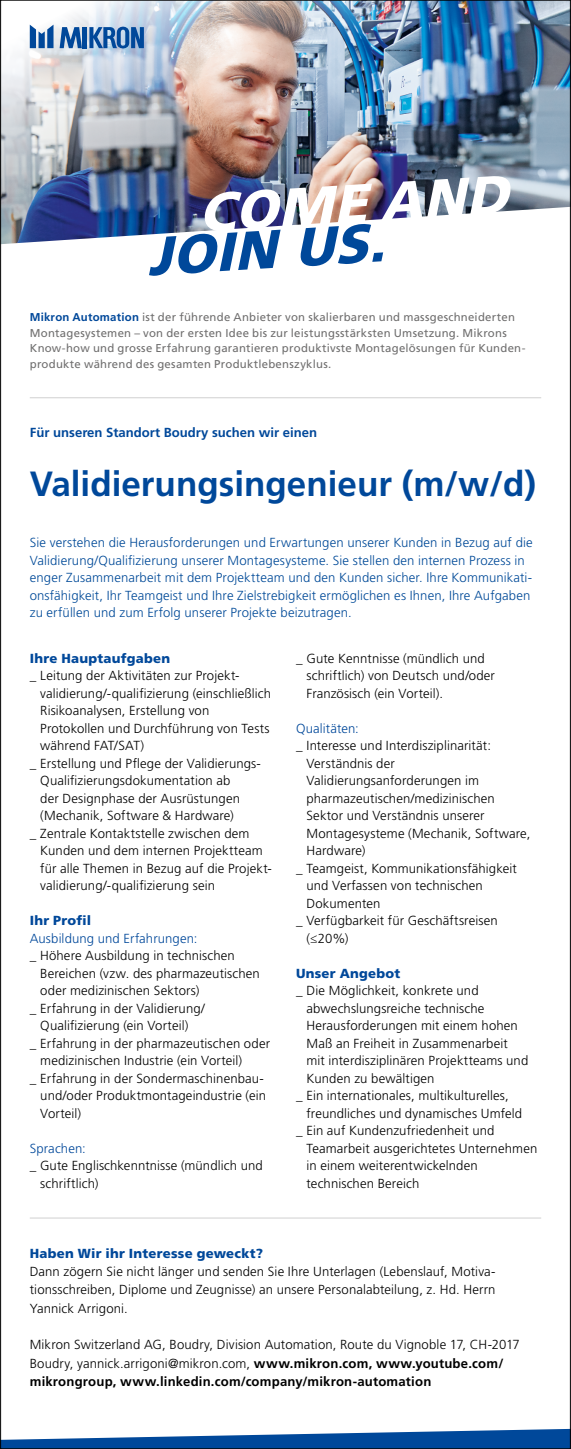
<style>
.page{position:relative;width:571px;height:1449px;background:#fff}
.page>*{position:absolute;margin:0;border:0;box-sizing:border-box;transform-origin:0 0}
.t1{font:italic 900 54.07px "Frutiger LT Std";color:#fff}
.t2{font:italic 900 54.07px "Frutiger LT Std";color:#00489a}
.Vacancy{font:700 35px "Frutiger LT Std";color:#00489a}
.Running_text{font:300 13.12px/17.5px "Frutiger LT Std";letter-spacing:.01em;color:#000}
.Running_text-2{font:300 13.12px/17.5px "Frutiger LT Std";letter-spacing:.01em;color:#004a98}
.t3{font:300 13.12px "Frutiger LT Std";letter-spacing:.01em;color:#00489a}
.Introduction{font:700 13.12px "Frutiger LT Std";color:#00489a}
.Running_text-3{font:900 13.12px "Frutiger LT Std";letter-spacing:.02em;color:#00489a}
.Portrait{font:11.38px/15.8px "Frutiger LT Std";letter-spacing:.02em;color:#706f6f}
.s1{font-weight:700;color:#00489a}
.s2{font-weight:900;color:#00489a}
.s3{font-weight:700}
</style>
<div class="page">
<svg style="left:2px;top:1428px;width:566px;height:19px"></svg>
<hr style="left:30px;top:1217px;width:511px;height:1px;background:#d0d0d0">
<hr style="left:30px;top:397px;width:511px;height:1px;background:#d0d0d0">
<img style="left:452px;top:2px;width:116px;height:213px">
<img style="left:2px;top:2px;width:450px;height:242px">
<svg style="left:30px;top:25px;width:23px;height:23px"></svg>
<svg style="left:60px;top:27px;width:22px;height:21px"></svg>
<hr style="left:83px;top:27px;width:4px;height:21px;background:#00489a">
<svg style="left:89px;top:27px;width:55px;height:21px"></svg>
<p class="t1" style="left:196px;top:179px;width:311px;rotate:-3deg">COME AND</p>
<p class="t2" style="left:145px;top:223px;width:239px;rotate:-3deg">JOIN US.</p>
<p class="Portrait" style="left:30px;top:309px;width:497px"><span class="s1">Mikron Automation</span> ist der führende Anbieter von skalierbaren und massgeschneiderten Montagesystemen – von der ersten Idee bis zur leistungsstärksten Umsetzung. Mikrons Know-how und grosse Erfahrung garantieren produktivste Montagelösungen für Kunden&shy;produkte während des gesamten Produktlebenszyklus.</p>
<p class="Introduction" style="left:30px;top:425px;width:289px">Für unseren Standort Boudry suchen wir einen</p>
<p class="Vacancy" style="left:30px;top:463px;width:507px">Validierungsingenieur (m/w/d)</p>
<p class="Running_text-2" style="left:30px;top:534px;width:504px">Sie verstehen die Herausforderungen und Erwartungen unserer Kunden in Bezug auf die Validierung/Qualifizierung unserer Montagesysteme. Sie stellen den internen Prozess in enger Zusammenarbeit mit dem Projektteam und den Kunden sicher. Ihre Kommunikati&shy;onsfähigkeit, Ihr Teamgeist und Ihre Zielstrebigkeit ermöglichen es Ihnen, Ihre Aufgaben zu erfüllen und zum Erfolg unserer Projekte beizutragen.</p>
<p class="Running_text-3" style="left:30px;top:650px;width:142px">Ihre Hauptaufgaben</p>
<p class="Running_text" style="left:40px;top:667px;width:232px;text-indent:-10px">_ Leitung der Aktivitäten zur Projekt&shy;validierung/-qualifizierung (einschließlich Risikoanalysen, Erstellung von Protokollen und Durchführung von Tests während FAT/SAT)</p>
<p class="Running_text" style="left:40px;top:754px;width:222px;text-indent:-10px">_ Erstellung und Pflege der Validierungs-Qualifizierungsdokumentation ab<br>der Designphase der Ausrüstungen (Mechanik, Software &amp; Hardware)</p>
<p class="Running_text" style="left:40px;top:824px;width:233px;text-indent:-10px">_ Zentrale Kontaktstelle zwischen dem Kunden und dem internen Projektteam für alle Themen in Bezug auf die Projekt&shy;validierung/-qualifizierung sein</p>
<p class="Running_text-3" style="left:30px;top:912px;width:63px">Ihr Profil</p>
<p class="t3" style="left:30px;top:930px;width:169px">Ausbildung und Erfahrungen:</p>
<p class="Running_text" style="left:40px;top:947px;width:221px;text-indent:-10px">_ Höhere Ausbildung in technischen<br>Bereichen (vzw. des pharmazeutischen oder medizinischen Sektors)</p>
<p class="Running_text" style="left:30px;top:999px;width:177px;text-align:center">_ Erfahrung in der Validierung/<br>Qualifizierung (ein Vorteil)</p>
<p class="Running_text" style="left:40px;top:1034px;width:231px;text-indent:-10px">_ Erfahrung in der pharmazeutischen oder medizinischen Industrie (ein Vorteil)</p>
<p class="Running_text" style="left:40px;top:1069px;width:227px;text-indent:-10px">_ Erfahrung in der Sondermaschinenbau&shy;und/oder Produktmontageindustrie (ein<br>Vorteil)</p>
<p class="t3" style="left:30px;top:1140px;width:57px">Sprachen:</p>
<p class="Running_text" style="left:40px;top:1157px;width:224px;text-indent:-10px">_ Gute Englischkenntnisse (mündlich und schriftlich)</p>
<p class="Running_text" style="left:306px;top:649px;width:190px;text-indent:-10px">_ Gute Kenntnisse (mündlich und schriftlich) von Deutsch und/oder<br>Französisch (ein Vorteil).</p>
<p class="t3" style="left:296px;top:720px;width:64px">Qualitäten:</p>
<p class="Running_text" style="left:306px;top:737px;width:225px;text-indent:-10px">_ Interesse und Interdisziplinarität:<br>Verständnis der<br>Validierungsanforderungen im pharmazeutischen/medizinischen<br>Sektor und Verständnis unserer<br>Montagesysteme (Mechanik, Software,<br>Hardware)</p>
<p class="Running_text" style="left:306px;top:859px;width:212px;text-indent:-10px">_ Teamgeist, Kommunikationsfähigkeit und Verfassen von technischen<br>Dokumenten</p>
<p class="Running_text" style="left:306px;top:912px;width:193px;text-indent:-10px">_ Verfügbarkeit für Geschäftsreisen (≤20%)</p>
<p class="Running_text-3" style="left:296px;top:965px;width:106px">Unser Angebot</p>
<p class="Running_text" style="left:306px;top:982px;width:223px;text-indent:-10px">_ Die Möglichkeit, konkrete und abwechslungsreiche technische Herausforderungen mit einem hohen Maß an Freiheit in Zusammenarbeit mit interdisziplinären Projektteams und Kunden zu bewältigen</p>
<p class="Running_text" style="left:306px;top:1087px;width:217px;text-indent:-10px">_ Ein internationales, multikulturelles, freundliches und dynamisches Umfeld</p>
<p class="Running_text" style="left:306px;top:1122px;width:232px;text-indent:-10px">_ Ein auf Kundenzufriedenheit und<br>Teamarbeit ausgerichtetes Unternehmen in einem weiterentwickelnden technischen Bereich</p>
<p class="Running_text" style="left:30px;top:1244px;width:467px;line-height:18.4px"><span class="s2">Haben Wir ihr Interesse geweckt?<br></span>Dann zögern Sie nicht länger und senden Sie Ihre Unterlagen (Lebenslauf, Motiva&shy;tionsschreiben, Diplome und Zeugnisse) an unsere Personalabteilung, z. Hd. Herrn Yannick Arrigoni.</p>
<p class="Running_text" style="left:30px;top:1335px;width:491px;line-height:18.4px">Mikron Switzerland AG, Boudry, Division Automation, Route du Vignoble 17, CH-2017<br>Boudry, yannick.arrigoni@mikron.com, <span class="s3">www.mikron.com, www.youtube.com/ mikrongroup, www.linkedin.com/company/mikron-automation</span></p>
</div>
